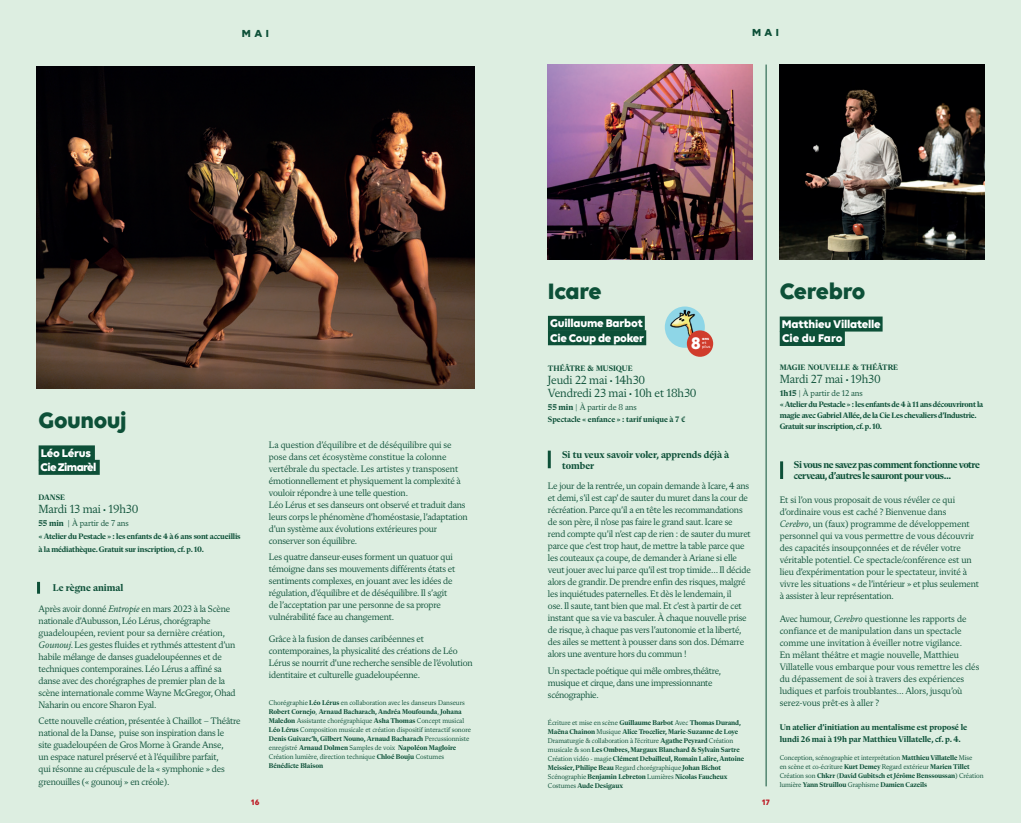
<style>
.page{position:relative;width:1021px;height:823px;background:#fff}
.page>*{position:absolute;margin:0;border:0;box-sizing:border-box;transform-origin:0 0}
.t1{font:700 24px "Volte";letter-spacing:-.02em;color:#0d5038}
.t2{font:700 18px "Volte";color:#fff}
.t3{font:12px "Flecha S";letter-spacing:-.01em;color:#0d5038}
.t4{font:700 12px "Volte";letter-spacing:-.02em;color:#fff}
.t5{font:700 12px/14.4px "Volte";letter-spacing:-.05em;color:#fff}
.t6{font:700 12px "Volte";color:#fff}
.t7{font:700 11px "Volte";letter-spacing:.32em;color:#0d5038}
.t8{font:700 10px/11px "Flecha S";letter-spacing:-.04em;color:#0d5038}
.t9{font:700 10px/11px "Flecha S";letter-spacing:-.005em;color:#0d5038}
.t10{font:700 10px "Flecha S";color:#0d5038}
.ALigne{font:9.5px/12px "Flecha S";letter-spacing:-.02em;color:#0d5038}
.ALigne-2{font:700 8.5px/12px "Flecha S";letter-spacing:-.005em;color:#0d5038}
.t11{font:8.5px "Flecha S";letter-spacing:-.005em;color:#0d5038}
.t12{font:700 8.5px "Volte";color:#be202a}
.t13{font:700 8px/11px "Flecha S";letter-spacing:-.025em;color:#0d5038}
.t14{font:700 8px "Flecha S";color:#0d5038}
.ALigne-3{font:7px/9px "Flecha S";letter-spacing:-.005em;color:#0d5038}
.ALigne-4{font:700 7px/9px "Flecha S";letter-spacing:-.01em;color:#0d5038}
.t15{font:700 4.3px/3.8px "Volte";color:#fff}
.t16{font:500 4.3px "Volte";color:#fff}
.s1{font-weight:700}
.s2{font-style:italic}
.s3{font-weight:400}
.s4{font-weight:500}
</style>
<div class="page">
<div style="left:0;top:0;width:1020px;height:822px;background:#ddeee1"></div>
<div style="left:779px;top:316px;width:103px;height:15px;background:#0d5038"></div>
<div style="left:779px;top:331px;width:65px;height:15px;background:#0d5038"></div>
<div style="left:548px;top:315px;width:96px;height:15px;background:#0d5038"></div>
<div style="left:548px;top:330px;width:98px;height:15px;background:#0d5038"></div>
<div style="left:39px;top:445px;width:56px;height:15px;background:#0d5038"></div>
<div style="left:39px;top:459px;width:61px;height:15px;background:#0d5038"></div>
<img style="left:36px;top:66px;width:438px;height:322px">
<svg style="left:37px;top:581px;width:3px;height:12px"></svg>
<hr style="left:765px;top:64px;width:1px;height:721px;background:#0d5038">
<hr style="left:548px;top:450px;width:3px;height:18px;background:#0d5038">
<hr style="left:780px;top:461px;width:3px;height:17px;background:#0d5038">
<img style="left:779px;top:64px;width:205px;height:195px">
<img style="left:547px;top:64px;width:205px;height:195px">
<img style="left:664px;top:306px;width:40px;height:41px">
<div style="left:687px;top:330px;width:26px;height:26px;background:#d03c2c;border-radius:50%"></div>
<p class="t7" style="left:242px;top:27px;width:29px">MAI</p>
<p class="t7" style="left:752px;top:26px;width:29px">MAI</p>
<p class="t1" style="left:39px;top:405px;width:89px">Gounouj</p>
<p class="t5" style="left:41px;top:445px;width:57px">Léo Lérus<br>Cie Zimarèl</p>
<p class="t13" style="left:39px;top:491px;width:28px">DANSE</p>
<p class="t3" style="left:39px;top:502px;width:101px">Mardi 13 mai • 19h30</p>
<p class="t11" style="left:39px;top:518px;width:92px"><span class="s1">55 min</span> | À partir de 7 ans</p>
<p class="t13" style="left:39px;top:529px;width:203px;line-height:13px">« Atelier du Pestacle » : les enfants de 4 à 6 ans sont accueillis à la médiathèque. Gratuit sur inscription, cf. p. 10.</p>
<p class="t10" style="left:53px;top:581px;width:72px">Le règne animal</p>
<p class="ALigne" style="left:39px;top:602px;width:198px">Après avoir donné <span class="s2">Entropie</span> en mars 2023 à la Scène nationale d’Aubusson, Léo Lérus, chorégraphe guadeloupéen, revient pour sa dernière création, <span class="s2">Gounouj</span>. Les gestes fluides et rythmés attestent d’un habile mélange de danses guadeloupéennes et de techniques contemporaines. Léo Lérus a affiné sa danse avec des chorégraphes de premier plan de la scène internationale comme Wayne McGregor, Ohad Naharin ou encore Sharon Eyal.</p>
<p class="ALigne" style="left:39px;top:714px;width:203px">Cette nouvelle création, présentée à Chaillot – Théâtre national de la Danse, puise son inspiration dans le<br>site guadeloupéen de Gros Morne à Grande Anse,<br>un espace naturel préservé et à l’équilibre parfait,<br>qui résonne au crépuscule de la « symphonie » des grenouilles (« gounouj » en créole).</p>
<p class="ALigne" style="left:269px;top:438px;width:200px">La question d’équilibre et de déséquilibre qui se pose dans cet écosystème constitue la colonne vertébrale du spectacle. Les artistes y transposent émotionnellement et physiquement la complexité à vouloir répondre à une telle question.<br>Léo Lérus et ses danseurs ont observé et traduit dans leurs corps le phénomène d’homéostasie, l’adaptation d’un système aux évolutions extérieures pour conserver son équilibre.</p>
<p class="ALigne" style="left:269px;top:550px;width:188px">Les quatre danseur·euses forment un quatuor qui témoigne dans ses mouvements différents états et sentiments complexes, en jouant avec les idées de régulation, d’équilibre et de déséquilibre. Il s’agit de l’acceptation par une personne de sa propre vulnérabilité face au changement.</p>
<p class="ALigne" style="left:269px;top:632px;width:205px">Grâce à la fusion de danses caribéennes et contemporaines, la physicalité des créations de Léo Lérus se nourrit d’une recherche sensible de l’évolution identitaire et culturelle guadeloupéenne.</p>
<p class="ALigne-3" style="left:269px;top:698px;width:204px">Chorégraphie <span class="s1">Léo Lérus</span> en collaboration avec les danseurs Danseurs <span class="s1">Robert Cornejo</span>, <span class="s1">Arnaud Bacharach, Andréa Moufounda</span>, <span class="s1">Johana Maledon</span> Assistante chorégraphique <span class="s1">Asha Thomas</span> Concept musical <span class="s1">Léo Lérus</span> Composition musicale et création dispositif interactif sonore <span class="s1">Denis Guivarc’h, Gilbert Nouno, Arnaud Bacharach</span> Percussionniste enregistré <span class="s1">Arnaud Dolmen</span> Samples de voix <span class="s1">Napoléon Magloire </span>Création lumière, direction technique <span class="s1">Chloé Bouju</span> Costumes <span class="s1">Bénédicte Blaison</span></p>
<p class="t1" style="left:548px;top:276px;width:55px">Icare</p>
<p class="t4" style="left:550px;top:316px;width:94px">Guillaume Barbot</p>
<p class="t4" style="left:550px;top:330px;width:96px">Cie Coup de poker</p>
<p class="t14" style="left:548px;top:363px;width:86px">THÉÂTRE &amp; MUSIQUE</p>
<p class="t3" style="left:548px;top:372px;width:99px">Jeudi 22 mai • 14h30</p>
<p class="t3" style="left:548px;top:385px;width:150px">Vendredi 23 mai • 10h et 18h30</p>
<p class="t11" style="left:548px;top:401px;width:90px"><span class="s1">55 min</span> | À partir de 8 ans</p>
<p class="t14" style="left:548px;top:414px;width:139px">Spectacle « enfance » : tarif unique à 7 €</p>
<p class="t9" style="left:562px;top:448px;width:168px">Si tu veux savoir voler, apprends déjà à tomber</p>
<p class="ALigne" style="left:548px;top:479px;width:204px">Le jour de la rentrée, un copain demande à Icare, 4 ans et demi, s’il est cap’ de sauter du muret dans la cour de récréation. Parce qu’il a en tête les recommandations de son père, il n’ose pas faire le grand saut. Icare se rend compte qu’il n’est cap de rien : de sauter du muret parce que c’est trop haut, de mettre la table parce que les couteaux ça coupe, de demander à Ariane si elle veut jouer avec lui parce qu’il est trop timide… Il décide alors de grandir. De prendre enfin des risques, malgré les inquiétudes paternelles. Et dès le lendemain, il<br>ose. Il saute, tant bien que mal. Et c’est à partir de cet instant que sa vie va basculer. À chaque nouvelle prise de risque, à chaque pas vers l’autonomie et la liberté, des ailes se mettent à pousser dans son dos. Démarre alors une aventure hors du commun !</p>
<p class="ALigne" style="left:548px;top:664px;width:175px">Un spectacle poétique qui mêle ombres,théâtre, musique et cirque, dans une impressionnante scénographie.</p>
<p class="ALigne-4" style="left:548px;top:717px;width:198px"><span class="s3">Écriture et mise en scène</span> Guillaume Barbot <span class="s3">Avec</span> Thomas Durand, Maëna Chainon <span class="s3">Musique</span> Alice Trocelier, Marie-Suzanne de Loye <span class="s3">Dramaturgie &amp; collaboration à l’écriture</span> Agathe Peyrard <span class="s3">Création musicale &amp; son</span> Les Ombres, Margaux Blanchard &amp; Sylvain Sartre <span class="s3">Création vidéo - magie</span> Clément Debailleul, Romain Lalire, Antoine Meissier, Philipe Beau <span class="s3">Regard chorégraphique</span> Johan Bichot <span class="s3">Scénographie</span> Benjamin Lebreton <span class="s3">Lumières</span> Nicolas Faucheux <span class="s3">Costumes</span> Aude Desigaux</p>
<p class="t2" style="left:691px;top:332px;width:11px">8</p>
<p class="t15" style="left:702px;top:336px;width:9px">ans <span class="s4">et</span></p>
<p class="t16" style="left:702px;top:343px;width:10px">plus</p>
<p class="t1" style="left:779px;top:277px;width:87px">Cerebro</p>
<p class="t4" style="left:782px;top:317px;width:100px">Matthieu Villatelle</p>
<p class="t6" style="left:782px;top:331px;width:62px">Cie du Faro</p>
<p class="t14" style="left:779px;top:362px;width:120px">MAGIE NOUVELLE &amp; THÉÂTRE</p>
<p class="t3" style="left:779px;top:372px;width:102px">Mardi 27 mai • 19h30</p>
<p class="t11" style="left:779px;top:388px;width:85px"><span class="s1">1h15</span> | À partir de 12 ans</p>
<p class="t13" style="left:779px;top:398px;width:205px">« Atelier du Pestacle » : les enfants de 4 à 11 ans découvriront la magie avec Gabriel Allée, de la Cie Les chevaliers d’Industrie.<br>Gratuit sur inscription, cf. p. 10.</p>
<p class="t8" style="left:794px;top:458px;width:188px">Si vous ne savez pas comment fonctionne votre cerveau, d’autres le sauront pour vous...</p>
<p class="ALigne" style="left:779px;top:493px;width:201px">Et si l’on vous proposait de vous révéler ce qui d’ordinaire vous est caché ? Bienvenue dans <span class="s2">Cerebro</span>, un (faux) programme de développement personnel qui va vous permettre de vous découvrir des capacités insoupçonnées et de révéler votre véritable potentiel. Ce spectacle/conférence est un lieu d’expérimentation pour le spectateur, invité à vivre les situations « de l’intérieur » et plus seulement à assister à leur représentation.</p>
<p class="ALigne" style="left:779px;top:612px;width:201px">Avec humour, <span class="s2">Cerebro</span> questionne les rapports de confiance et de manipulation dans un spectacle comme une invitation à éveiller notre vigilance.<br>En mêlant théâtre et magie nouvelle, Matthieu Villatelle vous embarque pour vous remettre les clés du dépassement de soi à travers des expériences ludiques et parfois troublantes... Alors, jusqu’où serez-vous prêt·es à aller ?</p>
<p class="ALigne-2" style="left:779px;top:720px;width:189px">Un atelier d’initiation au mentalisme est proposé le lundi 26 mai à 19h par Matthieu Villatelle, cf. p. 4.</p>
<p class="ALigne-3" style="left:779px;top:753px;width:205px">Conception, scénographie et interprétation <span class="s1">Matthieu Villatelle</span> Mise<br>en scène et co-écriture <span class="s1">Kurt Demey</span> Regard extérieur <span class="s1">Marien Tillet </span>Création son <span class="s1">Chkrr</span> (<span class="s1">David Gubitsch et Jérôme Benssoussan</span>) Création lumière <span class="s1">Yann Struillou</span> Graphisme <span class="s1">Damien Cazeils</span></p>
<p class="t12" style="left:251px;top:796px;width:10px">16</p>
<p class="t12" style="left:761px;top:796px;width:9px">17</p>
</div>
